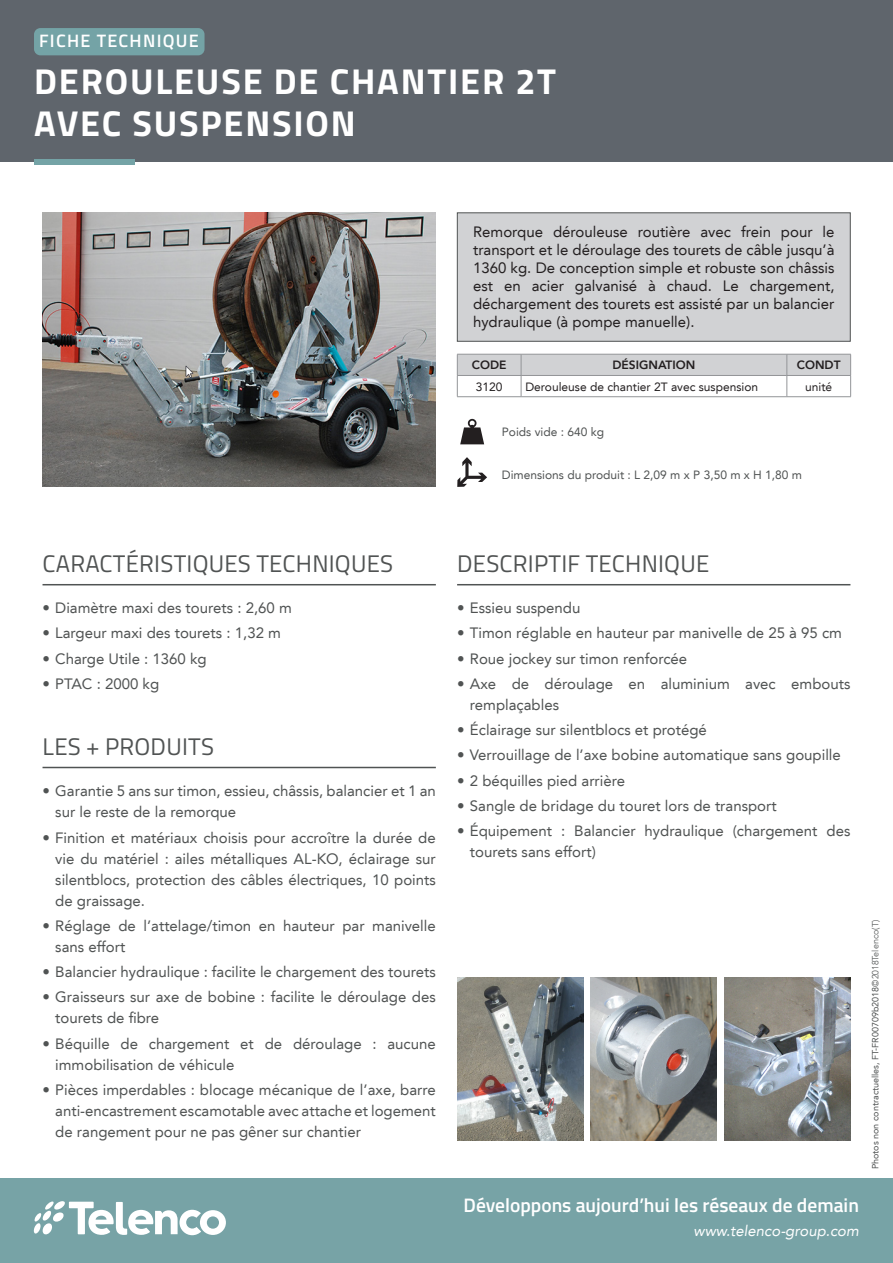
<style>
.page{position:relative;width:893px;height:1263px;background:#fff}
.page>*{position:absolute;margin:0;border:0;box-sizing:border-box;transform-origin:0 0}
.titre{font:700 36px/42px "Titillium Web";letter-spacing:.05em;color:#fff}
.sous-titre{font:24px "Titillium Web";letter-spacing:.01em;color:#505353}
.t1{font:600 19.5px "Titillium Web";color:#fff}
.type_document{font:600 18px "Titillium Web";letter-spacing:.07em;color:#fff}
.t2{font:15px/21px "Avenir LT";color:#505353}
.description{font:15px/18px "Avenir LT";color:#231f20;text-align:justify}
.t3{font:italic 15px "Avenir LT";color:#fff}
.produit_infos{font:12px "Avenir LT";color:#505353}
.tableau_designation{font:12px "Avenir LT";color:#231f20}
.tableau_entete{font:800 12px "Avenir LT";color:#231f20}
.tableau_code-condt{font:12px "Avenir LT";color:#231f20}
.num_document{font:9px "Avenir LT";color:#505353}
.s1{font-weight:300}
</style>
<div class="page">
<div style="left:0;top:0;width:893px;height:162px;background:#5f656c"></div>
<div style="left:34px;top:159px;width:100px;height:5px;background:#74a3a6"></div>
<div style="left:0;top:1178px;width:893px;height:85px;background:#77a3a6"></div>
<svg style="left:33px;top:1201px;width:193px;height:34px"></svg>
<div style="left:34px;top:28px;width:171px;height:27px;background:#74a3a6;border-radius:6px"></div>
<hr style="left:457px;top:584px;width:393px;height:1px;background:#505353">
<hr style="left:43px;top:767px;width:393px;height:1px;background:#505353">
<hr style="left:43px;top:584px;width:393px;height:1px;background:#505353">
<div style="left:457px;top:212px;width:394px;height:130px;background:#d1d2d4"></div>
<svg style="left:457px;top:457px;width:30px;height:30px"></svg>
<svg style="left:457px;top:354px;width:394px;height:42px"></svg>
<hr style="left:457px;top:396px;width:64px;height:1px;background:#939598">
<hr style="left:521px;top:396px;width:266px;height:1px;background:#939598">
<hr style="left:787px;top:396px;width:64px;height:1px;background:#939598">
<svg style="left:460px;top:419px;width:24px;height:25px"></svg>
<img style="left:43px;top:213px;width:393px;height:274px">
<img style="left:591px;top:977px;width:126px;height:164px">
<img style="left:724px;top:977px;width:126px;height:164px">
<img style="left:457px;top:977px;width:126px;height:164px">
<p class="type_document" style="left:39px;top:28px;width:161px">FICHE TECHNIQUE</p>
<p class="titre" style="left:34px;top:58px;width:523px">DEROULEUSE DE CHANTIER 2T<br>AVEC SUSPENSION</p>
<p class="description" style="left:473px;top:223px;width:363px">Remorque dérouleuse routière avec frein pour le transport et le déroulage des tourets de câble jusqu’à 1360 kg. De conception simple et robuste son châssis est en acier galvanisé à chaud. Le chargement, déchargement des tourets est assisté par un balancier hydraulique (à pompe manuelle).</p>
<p class="tableau_entete" style="left:472px;top:358px;width:36px">CODE</p>
<p class="tableau_entete" style="left:612px;top:358px;width:84px">DÉSIGNATION</p>
<p class="tableau_entete" style="left:797px;top:358px;width:45px">CONDT</p>
<p class="tableau_code-condt" style="left:476px;top:379px;width:28px">3120</p>
<p class="tableau_designation" style="left:525px;top:379px;width:234px">Derouleuse de chantier 2T avec suspension</p>
<p class="tableau_code-condt" style="left:805px;top:379px;width:29px">unité</p>
<p class="produit_infos" style="left:502px;top:425px;width:104px">Poids vide : 640 kg</p>
<p class="produit_infos" style="left:502px;top:468px;width:302px">Dimensions du produit : L 2,09 m x P 3,50 m x H 1,80 m</p>
<p class="sous-titre" style="left:43px;top:545px;width:352px">CARACTÉRISTIQUES TECHNIQUES</p>
<p class="t2" style="left:43px;top:597px;width:251px">• Diamètre maxi des tourets : 2,60 m</p>
<p class="t2" style="left:43px;top:623px;width:240px">• Largeur maxi des tourets : 1,32 m</p>
<p class="t2" style="left:43px;top:648px;width:166px">• Charge Utile : 1360 kg</p>
<p class="t2" style="left:43px;top:673px;width:118px">• PTAC : 2000 kg</p>
<p class="sous-titre" style="left:43px;top:729px;width:173px">LES + PRODUITS</p>
<p class="t2" style="left:55px;top:781px;width:382px;text-indent:-13px">• Garantie 5 ans sur timon, essieu, châssis, balancier et 1 an sur le reste de la remorque</p>
<p class="t2" style="left:55px;top:827px;width:382px;text-align:justify;text-indent:-13px">• Finition et matériaux choisis pour accroître la durée de vie du matériel : ailes métalliques AL-KO, éclairage sur silentblocs, protection des câbles électriques, 10 points de graissage.</p>
<p class="t2" style="left:55px;top:915px;width:382px;text-indent:-13px">• Réglage de l’attelage/timon en hauteur par manivelle sans effort</p>
<p class="t2" style="left:43px;top:961px;width:395px">• Balancier hydraulique : facilite le chargement des tourets</p>
<p class="t2" style="left:55px;top:987px;width:382px;text-indent:-13px">• Graisseurs sur axe de bobine : facilite le déroulage des tourets de fibre</p>
<p class="t2" style="left:55px;top:1033px;width:382px;text-indent:-13px">• Béquille de chargement et de déroulage : aucune immobilisation de véhicule</p>
<p class="t2" style="left:55px;top:1079px;width:382px;text-align:justify;text-indent:-13px">• Pièces imperdables : blocage mécanique de l’axe, barre anti-encastrement escamotable avec attache et logement de rangement pour ne pas gêner sur chantier</p>
<p class="sous-titre" style="left:457px;top:545px;width:254px">DESCRIPTIF TECHNIQUE</p>
<p class="t2" style="left:457px;top:597px;width:125px">• Essieu suspendu</p>
<p class="t2" style="left:457px;top:623px;width:386px">• Timon réglable en hauteur par manivelle de 25 à 95 cm</p>
<p class="t2" style="left:457px;top:648px;width:232px">• Roue jockey sur timon renforcée</p>
<p class="t2" style="left:470px;top:673px;width:382px;text-indent:-13px">• Axe de déroulage en aluminium avec embouts remplaçables</p>
<p class="t2" style="left:457px;top:719px;width:251px">• Éclairage sur silentblocs et protégé</p>
<p class="t2" style="left:457px;top:745px;width:385px">• Verrouillage de l’axe bobine automatique sans goupille</p>
<p class="t2" style="left:457px;top:770px;width:170px">• 2 béquilles pied arrière</p>
<p class="t2" style="left:457px;top:795px;width:321px">• Sangle de bridage du touret lors de transport</p>
<p class="t2" style="left:470px;top:820px;width:382px;text-indent:-13px">• Équipement : Balancier hydraulique (chargement des tourets sans effort)</p>
<h3 class="t1" style="left:463px;top:1191px;width:397px">Développons aujourd’hui les réseaux de demain</h3>
<p class="t3" style="left:693px;top:1222px;width:167px">www.telenco-group.com</p>
<p class="num_document" style="left:870px;top:1169px;width:251px;rotate:-90deg">Photos non contractuelles, FT-FR00709b2018<span class="s1">©2018Telenco(T)</span></p>
</div>
